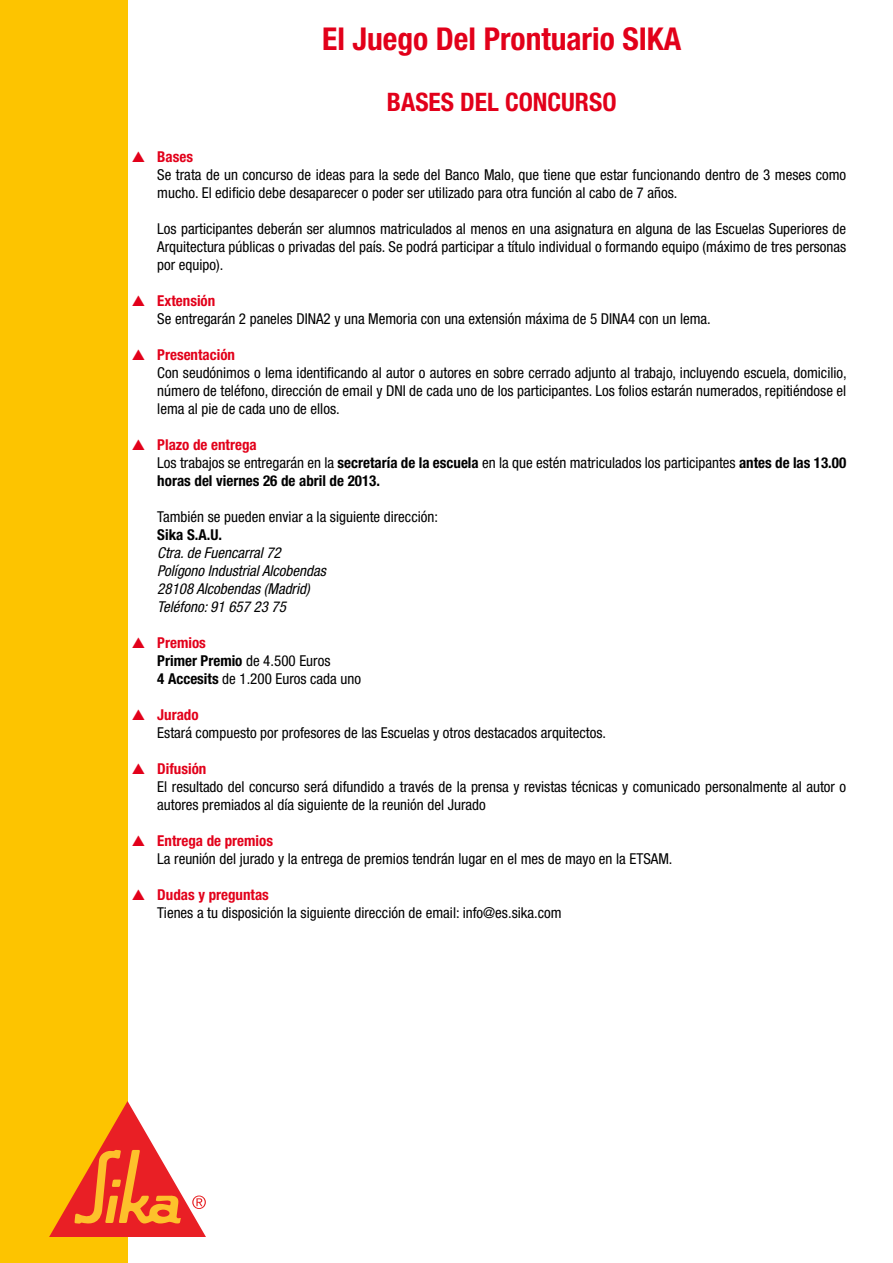
<style>
.page{position:relative;width:893px;height:1263px;background:#fff}
.page>*{position:absolute;margin:0;border:0;box-sizing:border-box;transform-origin:0 0}
.t1{font:700 condensed 31.5px "Helvetica Neue LT Std";color:#e2001a}
.t2{font:700 condensed 25.5px "Helvetica Neue LT Std";color:#e2001a}
.t3{font:condensed 15px/18px "Helvetica Neue LT Std";color:#000}
.t4{font:italic condensed 15px/18px "Helvetica Neue LT Std";color:#000}
.t5{font:700 condensed 15px "Helvetica Neue LT Std";color:#000}
.s1{color:#e2001a}
.s2{font-weight:700;color:#e2001a}
.s3{font-weight:700}
</style>
<div class="page">
<div style="left:0;top:0;width:128px;height:1263px;background:#fdc400"></div>
<svg style="left:49px;top:1101px;width:157px;height:136px"></svg>
<h1 class="t1" style="left:322px;top:28px;width:360px">El Juego Del Prontuario SIKA</h1>
<h2 class="t2" style="left:387px;top:93px;width:231px">BASES DEL CONCURSO</h2>
<p class="t3" style="left:157px;top:150px;width:690px;text-indent:-26px"><span class="s1">▲</span> <span class="s2">Bases<br></span>Se trata de un concurso de ideas para la sede del Banco Malo, que tiene que estar funcionando dentro de 3 meses como mucho. El edificio debe desaparecer o poder ser utilizado para otra función al cabo de 7 años.</p>
<p class="t3" style="left:157px;top:222px;width:690px;text-align:justify">Los participantes deberán ser alumnos matriculados al menos en una asignatura en alguna de las Escuelas Superiores de Arquitectura públicas o privadas del país. Se podrá participar a título individual o formando equipo (máximo de tres personas por equipo).</p>
<p class="t3" style="left:157px;top:294px;width:555px;text-indent:-26px"><span class="s1">▲</span> <span class="s2">Extensión<br></span>Se entregarán 2 paneles DINA2 y una Memoria con una extensión máxima de 5 DINA4 con un lema.</p>
<p class="t3" style="left:157px;top:348px;width:691px;text-indent:-26px"><span class="s1">▲</span> <span class="s2">Presentación<br></span>Con seudónimos o lema identificando al autor o autores en sobre cerrado adjunto al trabajo, incluyendo escuela, domicilio, número de teléfono, dirección de email y DNI de cada uno de los participantes. Los folios estarán numerados, repitiéndose el lema al pie de cada uno de ellos.</p>
<p class="t3" style="left:157px;top:438px;width:690px;text-indent:-26px"><span class="s1">▲</span> <span class="s2">Plazo de entrega<br></span>Los trabajos se entregarán en la <span class="s3">secretaría de la escuela</span> en la que estén matriculados los participantes <span class="s3">antes de las 13.00 horas del viernes 26 de abril de 2013.</span></p>
<p class="t3" style="left:157px;top:510px;width:282px">También se pueden enviar a la siguiente dirección:</p>
<p class="t5" style="left:157px;top:530px;width:66px">Sika S.A.U.</p>
<p class="t4" style="left:157px;top:546px;width:170px">Ctra. de Fuencarral 72<br>Polígono Industrial Alcobendas<br>28108 Alcobendas (Madrid)<br>Teléfono: 91 657 23 75</p>
<p class="t3" style="left:157px;top:636px;width:205px;text-indent:-26px"><span class="s1">▲</span> <span class="s2">Premios<br></span><span class="s3">Primer Premio</span> de 4.500 Euros<br><span class="s3">4 Accesits</span> de 1.200 Euros cada uno</p>
<p class="t3" style="left:157px;top:708px;width:450px;text-indent:-26px"><span class="s1">▲</span> <span class="s2">Jurado<br></span>Estará compuesto por profesores de las Escuelas y otros destacados arquitectos.</p>
<p class="t3" style="left:157px;top:762px;width:690px;text-indent:-26px"><span class="s1">▲</span> <span class="s2">Difusión<br></span>El resultado del concurso será difundido a través de la prensa y revistas técnicas y comunicado personalmente al autor o autores premiados al día siguiente de la reunión del Jurado</p>
<p class="t3" style="left:157px;top:834px;width:517px;text-indent:-26px"><span class="s1">▲</span> <span class="s2">Entrega de premios<br></span>La reunión del jurado y la entrega de premios tendrán lugar en el mes de mayo en la ETSAM.</p>
<p class="t3" style="left:157px;top:888px;width:406px;text-indent:-26px"><span class="s1">▲</span> <span class="s2">Dudas y preguntas<br></span>Tienes a tu disposición la siguiente dirección de email: info@es.sika.com</p>
</div>
